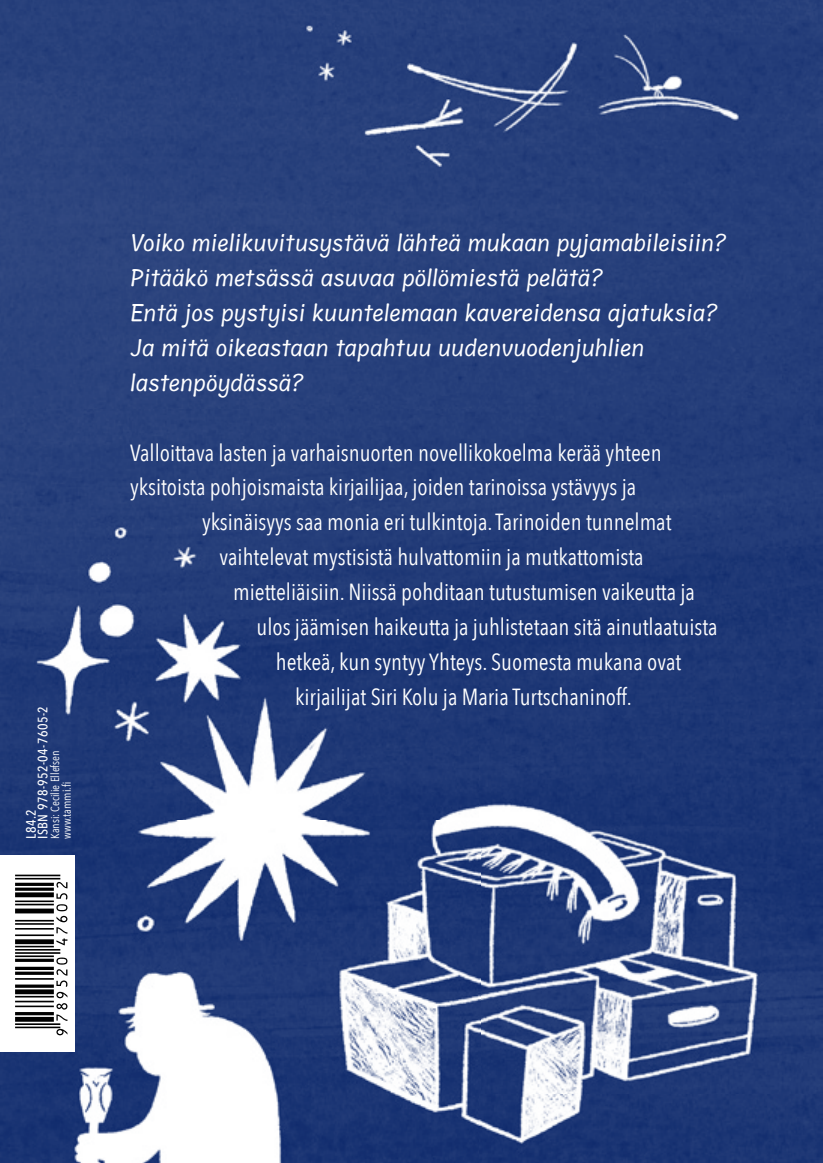
<style>
.page{position:relative;width:823px;height:1163px;background:#fff}
.page>*{position:absolute;margin:0;border:0;box-sizing:border-box;transform-origin:0 0}
.t1{font:51.6px "Viisas EAN Matala";color:#000}
.t2{font:23.2px/35px "Avenir Next Condensed";color:#fff}
.t3{font:21.4px/35px "Annai MN";color:#fff}
.t4{font:500 13.6px/11.6px "Avenir Next Condensed";letter-spacing:.03em;color:#fff}
.t5{font:11.6px/11.6px "Avenir Next Condensed";color:#fff}
</style>
<div class="page">
<div style="left:0;top:0;width:822px;height:547px;background:#27407b"></div>
<img style="left:0;top:410px;width:480px;height:752px">
<img style="left:479px;top:547px;width:343px;height:615px">
<div style="left:0;top:855px;width:75px;height:196px;background:#fff"></div>
<p class="t4" style="left:25px;top:838px;width:134px;rotate:-90deg">L84.2<br>ISBN 978-952-04-7605-2</p>
<p class="t5" style="left:49px;top:838px;width:90px;rotate:-90deg">Kansi: Cecilie Ellefsen www.tammi.fi</p>
<h1 class="t1" style="left:14px;top:1039px;width:166px;rotate:-90deg">*9789520476052*</h1>
<p class="t3" style="left:130px;top:226px;width:597px">Voiko mielikuvitusystävä lähteä mukaan pyjamabileisiin?<br>Pitääkö metsässä asuvaa pöllömiestä pelätä?<br>Entä jos pystyisi kuuntelemaan kavereidensa ajatuksia?<br>Ja mitä oikeastaan tapahtuu uudenvuodenjuhlien lastenpöydässä?</p>
<p class="t2" style="left:130px;top:434px;width:532px">Valloittava lasten ja varhaisnuorten novellikokoelma kerää yhteen yksitoista pohjoismaista kirjailijaa, joiden tarinoissa ystävyys ja</p>
<p class="t2" style="left:202px;top:503px;width:470px">yksinäisyys saa monia eri tulkintoja. Tarinoiden tunnelmat</p>
<p class="t2" style="left:219px;top:538px;width:425px">vaihtelevat mystisistä hulvattomiin ja mutkattomista</p>
<p class="t2" style="left:233px;top:573px;width:463px">mietteliäisiin. Niissä pohditaan tutustumisen vaikeutta ja</p>
<p class="t2" style="left:256px;top:608px;width:462px">ulos jäämisen haikeutta ja juhlistetaan sitä ainutlaatuista</p>
<p class="t2" style="left:275px;top:643px;width:407px">hetkeä, kun syntyy Yhteys. Suomesta mukana ovat</p>
<p class="t2" style="left:295px;top:678px;width:338px">kirjailijat Siri Kolu ja Maria Turtschaninoff.</p>
</div>
